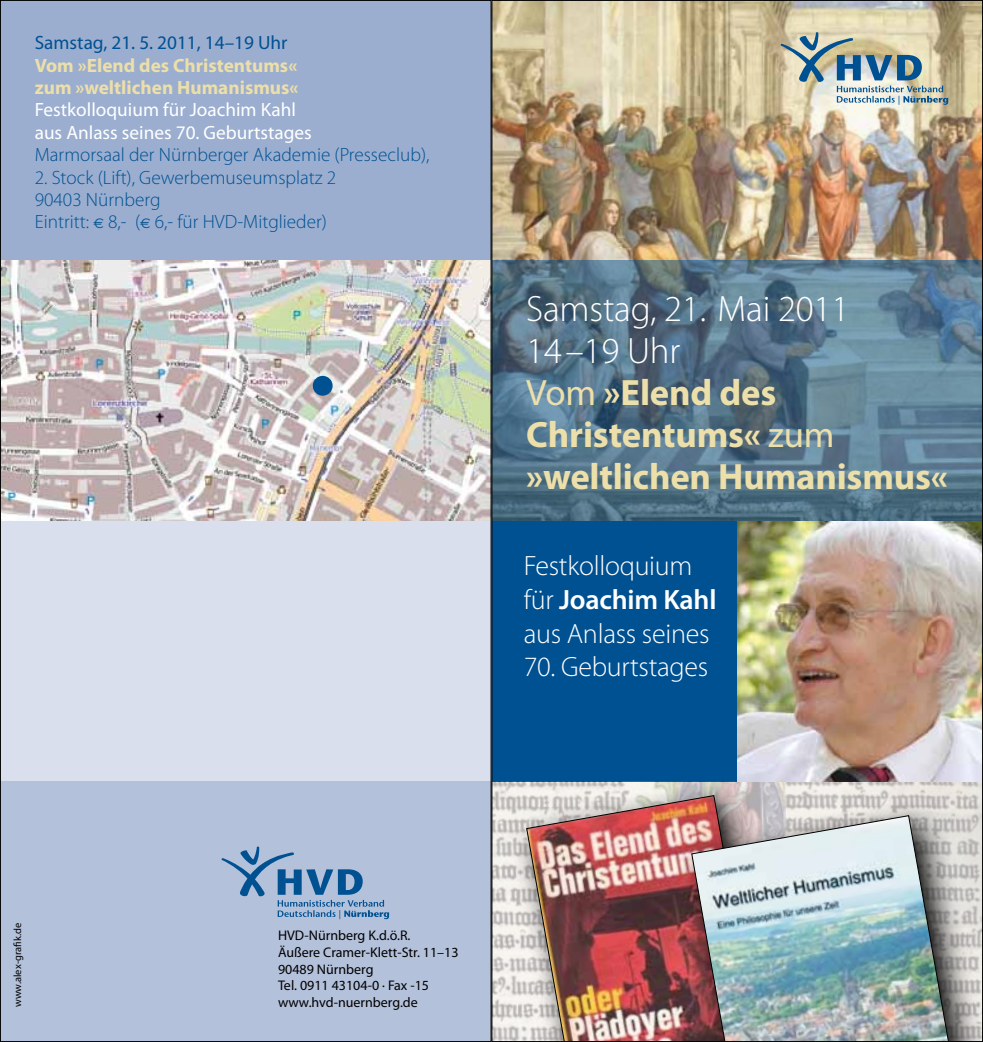
<style>
.page{position:relative;width:983px;height:1042px;background:#fff}
.page>*{position:absolute;margin:0;border:0;box-sizing:border-box;transform-origin:0 0}
.t1{font:700 36.75px/42px "Myriad Pro";letter-spacing:-.005em;color:#ecdfaa}
.t2{font:300 28px/33.6px "Myriad Pro";letter-spacing:-.01em;color:#fff}
.t3{font:300 19.25px/22.4px "Myriad Pro";color:#005192}
.t4{font:19.25px/22.4px "Myriad Pro";color:#fff}
.t5{font:700 19.25px/22.4px "Myriad Pro";color:#ecdfaa}
.t6{font:19.25px "Myriad Pro";color:#005192}
.t7{font:14px/16.8px "Myriad Pro";color:#000}
.t8{font:10.5px "Myriad Pro";color:#000}
.s1{font-family:"Euro Sans";font-weight:400;font-size:14px}
.s2{font-weight:300;color:#fff}
.s3{font-weight:400}
.s4{font-weight:600}
</style>
<div class="page">
<div style="left:491px;top:521px;width:246px;height:260px;background:#005192"></div>
<div style="left:0;top:0;width:491px;height:260px;background:#9baecf"></div>
<div style="left:0;top:521px;width:491px;height:260px;background:#dadfed"></div>
<div style="left:0;top:781px;width:491px;height:261px;background:#b4c1db"></div>
<img style="left:493px;top:781px;width:487px;height:259px">
<img style="left:493px;top:2px;width:487px;height:258px">
<img style="left:737px;top:521px;width:243px;height:260px">
<svg style="left:493px;top:260px;width:487px;height:261px;background:#57768a"></svg>
<img style="left:2px;top:260px;width:487px;height:261px">
<svg style="left:511px;top:780px;width:294px;height:260px;background:#cfd0d1"></svg>
<img style="left:525px;top:794px;width:245px;height:246px">
<img style="left:676px;top:800px;width:304px;height:240px">
<img style="left:690px;top:815px;width:274px;height:225px">
<svg style="left:221px;top:846px;width:168px;height:73px"></svg>
<svg style="left:780px;top:32px;width:167px;height:73px;background:#b0b9b0"></svg>
<div style="left:313px;top:376px;width:19px;height:20px;background:#005192;border-radius:50%"></div>
<p class="t6" style="left:35px;top:31px;width:254px">Samstag, 21. 5. 2011, 14–19 Uhr</p>
<p class="t5" style="left:35px;top:53px;width:265px">Vom »Elend des Christentums« zum »weltlichen Humanismus«</p>
<p class="t4" style="left:35px;top:98px;width:278px">Festkolloquium für Joachim Kahl aus Anlass seines 70. Geburtstages</p>
<p class="t3" style="left:35px;top:144px;width:396px">Marmorsaal der Nürnberger Akademie (Presseclub),</p>
<p class="t3" style="left:35px;top:166px;width:303px">2. Stock (Lift), Gewerbemuseumsplatz 2<br>90403 Nürnberg<br>Eintritt: <span class="s1">E</span> 8,- (<span class="s1">E</span> 6,- für HVD-Mitglieder)</p>
<h1 class="t1" style="left:526px;top:286px;width:423px"><span class="s2">Samstag, 21. Mai 2011<br>14–19 Uhr<br></span><span class="s3">Vom</span> »Elend des<br>Christentums« <span class="s3">zum </span>»weltlichen Humanismus«</h1>
<h2 class="t2" style="left:523px;top:550px;width:194px">Festkolloquium für <span class="s4">Joachim Kahl </span>aus Anlass seines</h2>
<h2 class="t2" style="left:523px;top:650px;width:186px">70. Geburtstages</h2>
<p class="t8" style="left:11px;top:1007px;width:86px;rotate:-90deg">www.alex-grafik.de</p>
<p class="t7" style="left:278px;top:926px;width:182px">HVD-Nürnberg K.d.ö.R.<br>Äußere Cramer-Klett-Str. 11–13<br>90489 Nürnberg<br>Tel. 0911 43104-0 · Fax -15 www.hvd-nuernberg.de</p>
</div>
